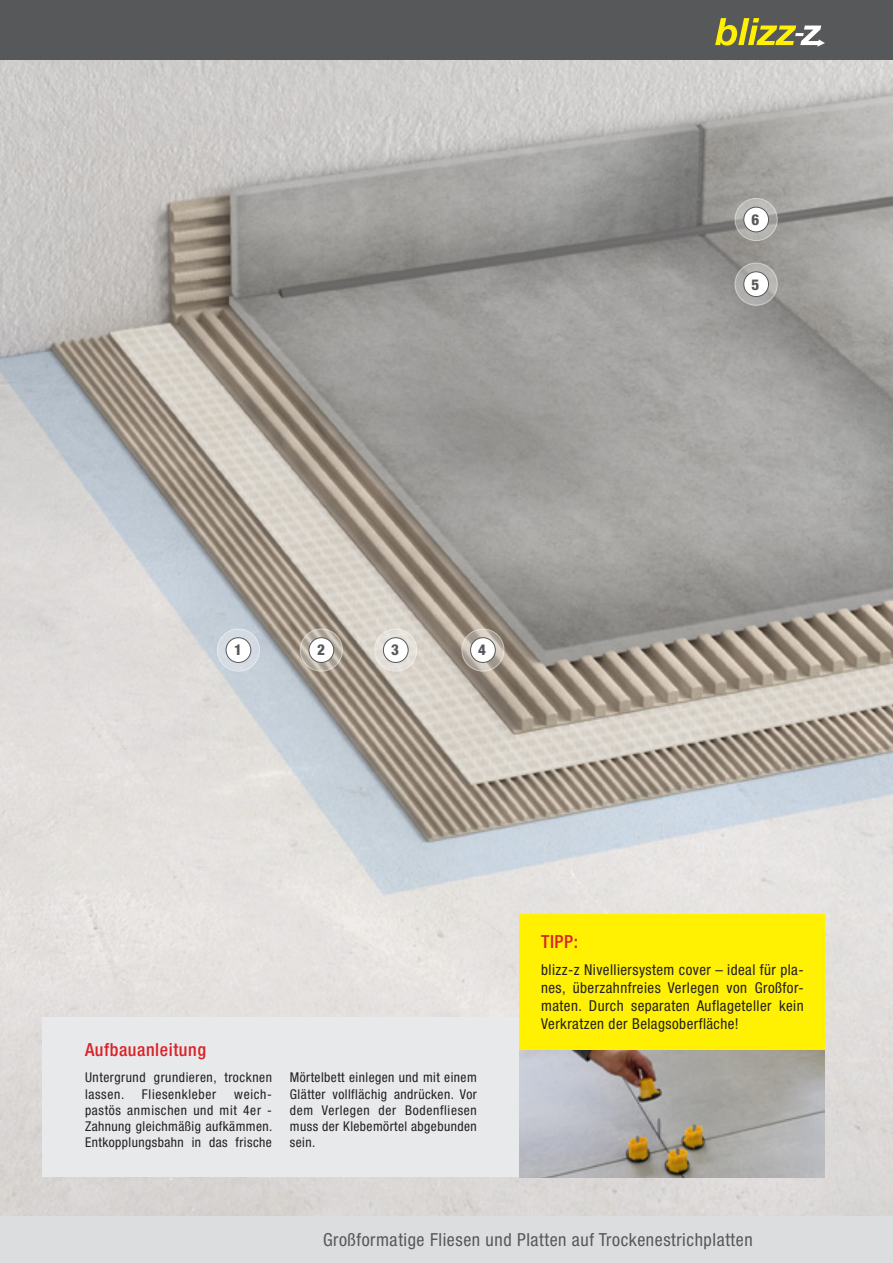
<style>
.page{position:relative;width:893px;height:1263px;background:#fff}
.page>*{position:absolute;margin:0;border:0;box-sizing:border-box;transform-origin:0 0}
.Fußzeile{font:condensed 18px "Helvetica Neue LT Pro";letter-spacing:.03em;color:#57585a}
.Headline_Produkte{font:500 condensed 18px "Helvetica Neue LT Pro";letter-spacing:.03em;color:#da2128}
.Headline_Produkte-2{font:condensed 15px/18px "Helvetica Neue LT Pro";letter-spacing:.03em;color:#231f20;text-align:justify}
.Headline_Produkte-3{font:800 condensed 15px "Helvetica Neue LT Pro";color:#57585a}
.Headline_Produkte-4{font:condensed 13.5px/16.2px "Helvetica Neue LT Pro";letter-spacing:.03em;color:#231f20;text-align:justify}
.Headline_Produkte-5{font:condensed 13.5px "Helvetica Neue LT Pro";letter-spacing:.05em;color:#231f20}
</style>
<div class="page">
<img style="left:0;top:60px;width:893px;height:1156px">
<div style="left:0;top:1216px;width:774px;height:47px;background:#dcdddf"></div>
<div style="left:774px;top:1216px;width:119px;height:47px;background:#dcdddf"></div>
<div style="left:43px;top:1017px;width:476px;height:160px;background:#e8e9ea"></div>
<div style="left:0;top:0;width:893px;height:60px;background:#57585a"></div>
<svg style="left:715px;top:18px;width:110px;height:29px"></svg>
<svg style="left:217px;top:629px;width:43px;height:42px"></svg>
<div style="left:217px;top:629px;width:43px;height:42px;border:1px solid #fff;border-radius:50%"></div>
<div style="left:226px;top:638px;width:25px;height:24px;background:#fff;border-radius:50%"></div>
<div style="left:226px;top:637px;width:25px;height:26px;border:1px solid #57585a;border-radius:50%"></div>
<svg style="left:300px;top:629px;width:42px;height:42px"></svg>
<div style="left:300px;top:629px;width:43px;height:42px;border:1px solid #fff;border-radius:50%"></div>
<div style="left:309px;top:638px;width:25px;height:24px;background:#fff;border-radius:50%"></div>
<div style="left:309px;top:637px;width:25px;height:26px;border:1px solid #57585a;border-radius:50%"></div>
<svg style="left:375px;top:629px;width:42px;height:42px"></svg>
<div style="left:374px;top:629px;width:43px;height:42px;border:1px solid #fff;border-radius:50%"></div>
<div style="left:383px;top:638px;width:25px;height:24px;background:#fff;border-radius:50%"></div>
<div style="left:383px;top:637px;width:25px;height:26px;border:1px solid #57585a;border-radius:50%"></div>
<svg style="left:462px;top:629px;width:42px;height:42px"></svg>
<div style="left:461px;top:629px;width:43px;height:42px;border:1px solid #fff;border-radius:50%"></div>
<div style="left:471px;top:638px;width:24px;height:24px;background:#fff;border-radius:50%"></div>
<div style="left:470px;top:637px;width:26px;height:26px;border:1px solid #57585a;border-radius:50%"></div>
<svg style="left:735px;top:198px;width:42px;height:43px"></svg>
<div style="left:735px;top:198px;width:43px;height:43px;border:1px solid #fff;border-radius:50%"></div>
<div style="left:744px;top:207px;width:24px;height:25px;background:#fff;border-radius:50%"></div>
<div style="left:743px;top:207px;width:26px;height:25px;border:1px solid #57585a;border-radius:50%"></div>
<svg style="left:735px;top:263px;width:42px;height:42px"></svg>
<div style="left:735px;top:263px;width:43px;height:43px;border:1px solid #fff;border-radius:50%"></div>
<div style="left:744px;top:272px;width:24px;height:25px;background:#fff;border-radius:50%"></div>
<div style="left:743px;top:271px;width:26px;height:26px;border:1px solid #57585a;border-radius:50%"></div>
<img style="left:520px;top:1050px;width:305px;height:127px">
<div style="left:520px;top:914px;width:305px;height:136px;background:#fff101"></div>
<p class="Headline_Produkte-3" style="left:751px;top:210px;width:9px">6</p>
<p class="Headline_Produkte-3" style="left:751px;top:275px;width:9px">5</p>
<p class="Headline_Produkte-3" style="left:234px;top:641px;width:9px">1</p>
<p class="Headline_Produkte-3" style="left:317px;top:641px;width:9px">2</p>
<p class="Headline_Produkte-3" style="left:391px;top:641px;width:9px">3</p>
<p class="Headline_Produkte-3" style="left:478px;top:641px;width:9px">4</p>
<p class="Headline_Produkte" style="left:85px;top:1039px;width:123px">Aufbauanleitung</p>
<p class="Headline_Produkte-4" style="left:85px;top:1069px;width:188px">Untergrund grundieren, trocknen lassen.</p>
<p class="Headline_Produkte-4" style="left:85px;top:1085px;width:189px;text-indent:149px">weich&shy;pastös anmischen und mit 4er - Zahnung gleichmäßig aufkämmen.<br>Entkopplungsbahn in das frische</p>
<p class="Headline_Produkte-5" style="left:142px;top:1086px;width:76px">Fliesenkleber</p>
<p class="Headline_Produkte-4" style="left:290px;top:1069px;width:188px">Mörtelbett einlegen und mit einem Glätter vollflächig andrücken. Vor dem Verlegen der Bodenfliesen muss der Klebemörtel abgebunden sein.</p>
<p class="Headline_Produkte" style="left:541px;top:931px;width:38px">TIPP:</p>
<p class="Headline_Produkte-2" style="left:541px;top:960px;width:264px">blizz-z Nivelliersystem cover – ideal für pla&shy;nes, überzahnfreies Verlegen von Großfor&shy;maten. Durch separaten Auflageteller kein Verkratzen der Belagsoberfläche!</p>
<p class="Fußzeile" style="left:323px;top:1229px;width:431px">Großformatige Fliesen und Platten auf Trockenestrichplatten</p>
</div>
